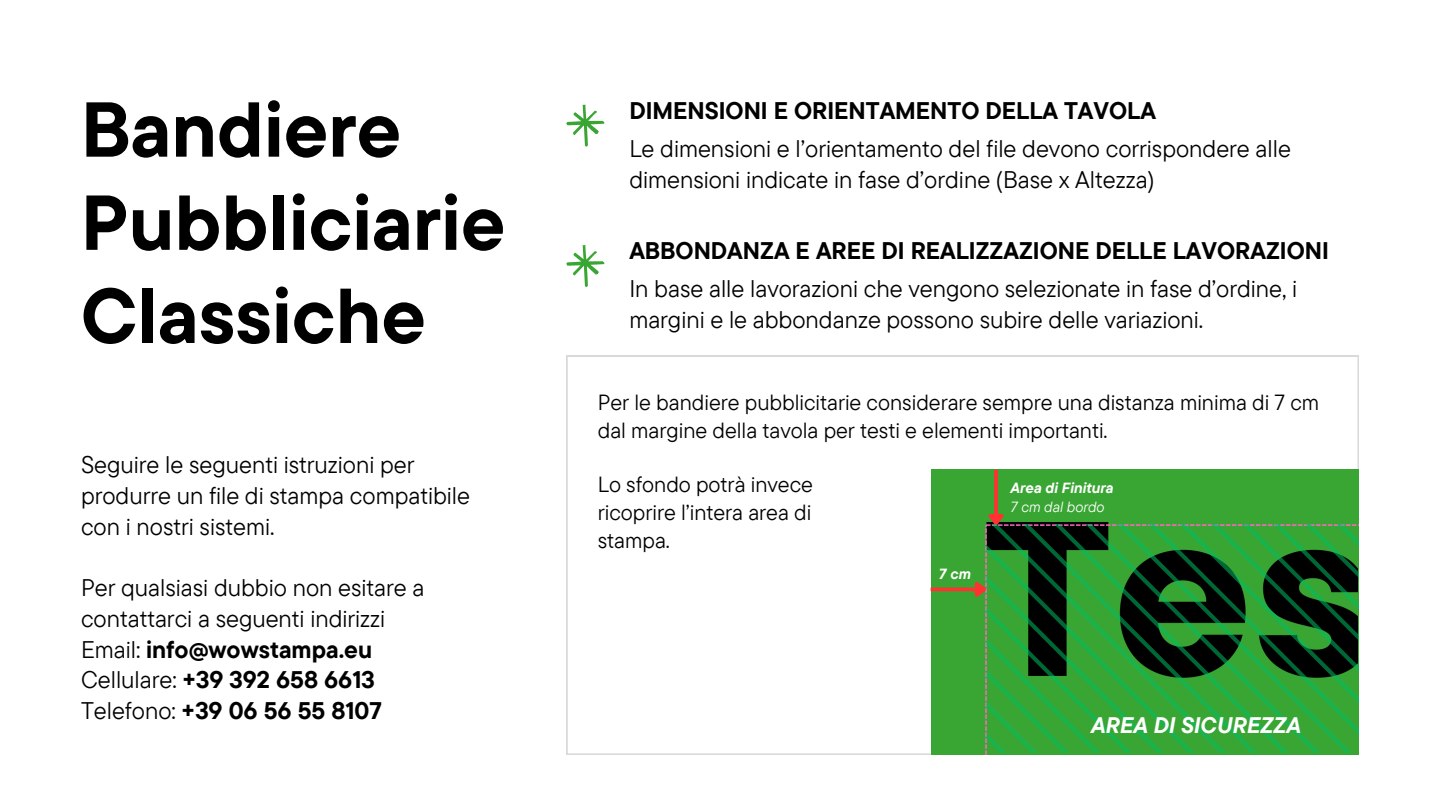
<style>
.page{position:relative;width:1440px;height:810px;background:#fff}
.page>*{position:absolute;margin:0;border:0;box-sizing:border-box;transform-origin:0 0}
.t1{font:700 77.6px/93.1px "TT Commons Pro";color:#000}
.t2{font:24px/30.8px "TT Commons Pro";color:#000}
.t3{font:700 24px "TT Commons Pro";color:#000}
.t4{font:italic 700 22.5px "TT Commons Pro";color:#fff}
.t5{font:21.9px/28px "TT Commons Pro";color:#000}
.t6{font:italic 700 14.7px "TT Commons Pro";color:#fff}
.t7{font:italic 14.7px "TT Commons Pro";color:#fff}
.s1{font-weight:700}
</style>
<div class="page">
<svg style="left:566px;top:105px;width:39px;height:42px"></svg>
<svg style="left:566px;top:245px;width:39px;height:42px"></svg>
<svg style="left:566px;top:355px;width:793px;height:400px"></svg>
<div style="left:931px;top:470px;width:428px;height:285px;background:#39a634"></div>
<svg style="left:994px;top:470px;width:4px;height:40px"></svg>
<hr style="left:931px;top:588px;width:45px;height:3px;background:#ff3131">
<svg style="left:971px;top:510px;width:388px;height:245px"></svg>
<h3 class="t1" style="left:81px;top:81px;width:426px">Bandiere<br>Pubbliciarie<br>Classiche</h3>
<p class="t2" style="left:81px;top:449px;width:391px">Seguire le seguenti istruzioni per produrre un file di stampa compatibile con i nostri sistemi.</p>
<p class="t2" style="left:81px;top:572px;width:345px">Per qualsiasi dubbio non esitare a contattarci a seguenti indirizzi<br>Email: <span class="s1">info@wowstampa.eu<br></span>Cellulare: <span class="s1">+39 392 658 6613<br></span>Telefono: <span class="s1">+39 06 56 55 8107</span></p>
<h1 class="t3" style="left:629px;top:95px;width:528px">DIMENSIONI E ORIENTAMENTO DELLA TAVOLA</h1>
<h3 class="t2" style="left:629px;top:132px;width:663px">Le dimensioni e l’orientamento del file devono corrispondere alle dimensioni indicate in fase d’ordine (Base x Altezza)</h3>
<h3 class="t3" style="left:629px;top:235px;width:701px">ABBONDANZA E AREE DI REALIZZAZIONE DELLE LAVORAZIONI</h3>
<h3 class="t2" style="left:629px;top:273px;width:669px">In base alle lavorazioni che vengono selezionate in fase d’ordine, i margini e le abbondanze possono subire delle variazioni.</h3>
<p class="t5" style="left:598px;top:388px;width:723px">Per le bandiere pubblicitarie considerare sempre una distanza minima di 7 cm dal margine della tavola per testi e elementi importanti.</p>
<h3 class="t5" style="left:598px;top:470px;width:217px;text-align:justify">Lo sfondo potrà invece ricoprire l’intera area di stampa.</h3>
<p class="t6" style="left:1011px;top:478px;width:105px">Area di Finitura</p>
<p class="t7" style="left:1011px;top:497px;width:96px">7 cm dal bordo</p>
<p class="t6" style="left:939px;top:564px;width:34px">7 cm</p>
<h3 class="t4" style="left:1091px;top:711px;width:211px">AREA DI SICUREZZA</h3>
</div>
